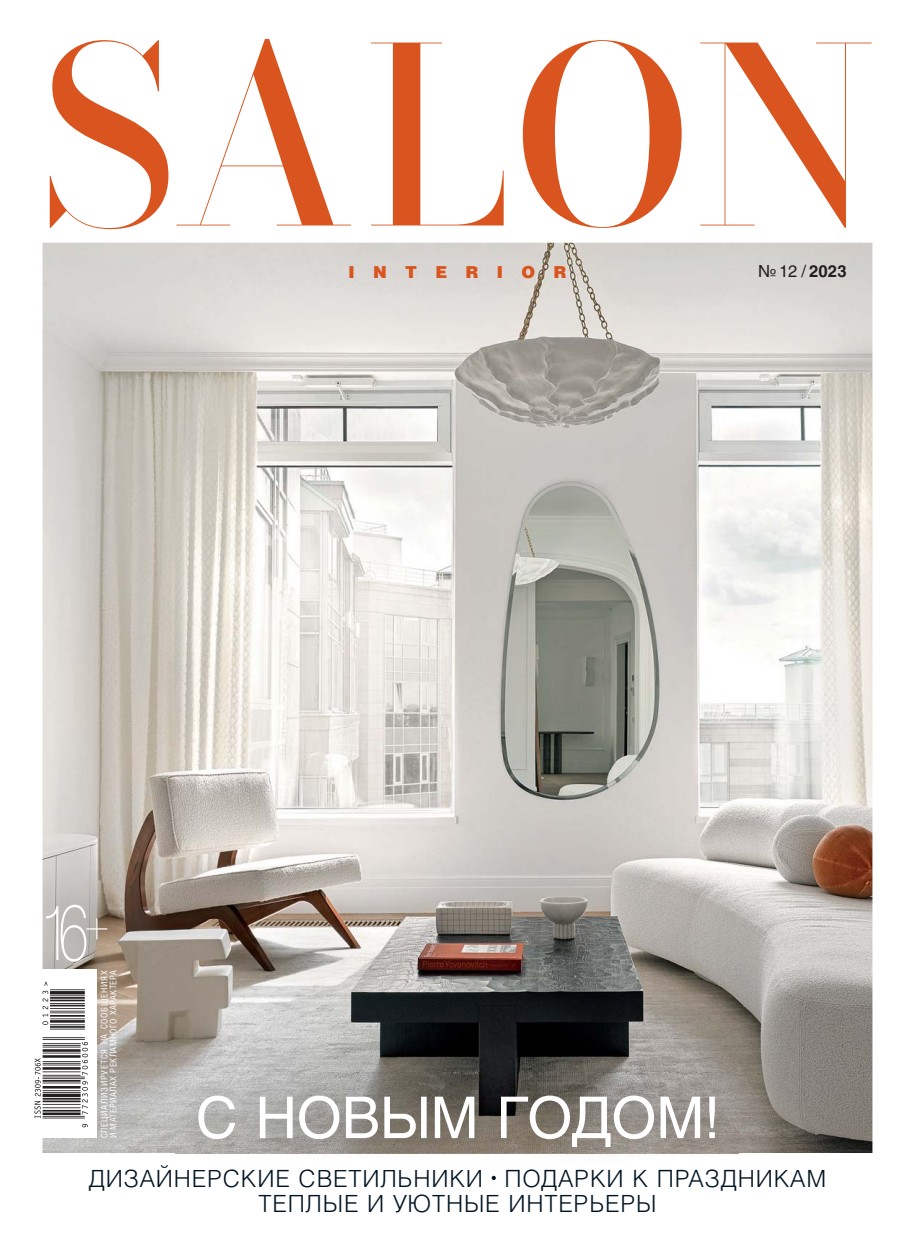
<style>
.page{position:relative;width:915px;height:1255px;background:#fff}
.page>*{position:absolute;margin:0;border:0;box-sizing:border-box;transform-origin:0 0}
.t1{font:57px "Helios";letter-spacing:-.005em;color:#fff}
.t2{font:300 23.7px/25.5px "Helios";letter-spacing:.035em;color:#001423;text-align:center}
.t3{font:900 16.5px "Helios";letter-spacing:1.11em;color:#d9541e}
.t4{font:16.5px "Helios";color:#231f20}
.t5{font:9px/9px "Helios Cond";letter-spacing:.04em;color:#fff}
.s1{font-weight:700}
</style>
<div class="page">
<img style="left:43px;top:243px;width:829px;height:910px">
<img style="left:73px;top:945px;width:71px;height:208px">
<svg style="left:46px;top:904px;width:61px;height:57px"></svg>
<svg style="left:50px;top:39px;width:821px;height:190px"></svg>
<div style="left:6px;top:969px;width:91px;height:168px;background:#fff"></div>
<svg style="left:34px;top:990px;width:51px;height:129px"></svg>
<hr style="left:50px;top:989px;width:35px;height:1px;background:#231f20">
<hr style="left:50px;top:991px;width:35px;height:3px;background:#231f20">
<hr style="left:50px;top:995px;width:35px;height:1px;background:#231f20">
<hr style="left:50px;top:997px;width:35px;height:1px;background:#231f20">
<hr style="left:50px;top:999px;width:35px;height:2px;background:#231f20">
<hr style="left:50px;top:1002px;width:35px;height:1px;background:#231f20">
<hr style="left:50px;top:1004px;width:35px;height:2px;background:#231f20">
<hr style="left:50px;top:1008px;width:35px;height:1px;background:#231f20">
<hr style="left:50px;top:1010px;width:35px;height:1px;background:#231f20">
<hr style="left:50px;top:1012px;width:35px;height:1px;background:#231f20">
<hr style="left:50px;top:1014px;width:35px;height:2px;background:#231f20">
<hr style="left:50px;top:1018px;width:35px;height:1px;background:#231f20">
<hr style="left:50px;top:1020px;width:35px;height:2px;background:#231f20">
<hr style="left:50px;top:1024px;width:35px;height:1px;background:#231f20">
<hr style="left:50px;top:1026px;width:35px;height:1px;background:#231f20">
<hr style="left:50px;top:1028px;width:35px;height:1px;background:#231f20">
<hr style="left:43px;top:1037px;width:42px;height:1px;background:#231f20">
<hr style="left:43px;top:1038px;width:42px;height:1px;background:#231f20">
<hr style="left:43px;top:1043px;width:38px;height:1px;background:#231f20">
<hr style="left:43px;top:1044px;width:38px;height:1px;background:#231f20">
<hr style="left:43px;top:1046px;width:38px;height:1px;background:#231f20">
<hr style="left:43px;top:1049px;width:38px;height:2px;background:#231f20">
<hr style="left:43px;top:1052px;width:38px;height:1px;background:#231f20">
<hr style="left:43px;top:1055px;width:38px;height:2px;background:#231f20">
<hr style="left:43px;top:1061px;width:38px;height:1px;background:#231f20">
<hr style="left:43px;top:1062px;width:38px;height:1px;background:#231f20">
<hr style="left:43px;top:1064px;width:38px;height:1px;background:#231f20">
<hr style="left:43px;top:1067px;width:38px;height:2px;background:#231f20">
<hr style="left:43px;top:1071px;width:38px;height:1px;background:#231f20">
<hr style="left:43px;top:1074px;width:38px;height:1px;background:#231f20">
<hr style="left:43px;top:1076px;width:42px;height:1px;background:#231f20">
<hr style="left:43px;top:1078px;width:42px;height:1px;background:#231f20">
<hr style="left:43px;top:1079px;width:38px;height:2px;background:#231f20">
<hr style="left:43px;top:1082px;width:38px;height:1px;background:#231f20">
<hr style="left:43px;top:1085px;width:38px;height:3px;background:#231f20">
<hr style="left:43px;top:1090px;width:38px;height:1px;background:#231f20">
<hr style="left:43px;top:1091px;width:38px;height:1px;background:#231f20">
<hr style="left:43px;top:1093px;width:38px;height:3px;background:#231f20">
<hr style="left:43px;top:1097px;width:38px;height:2px;background:#231f20">
<hr style="left:43px;top:1100px;width:38px;height:2px;background:#231f20">
<hr style="left:43px;top:1103px;width:38px;height:1px;background:#231f20">
<hr style="left:43px;top:1107px;width:38px;height:1px;background:#231f20">
<hr style="left:43px;top:1109px;width:38px;height:2px;background:#231f20">
<hr style="left:43px;top:1112px;width:38px;height:2px;background:#231f20">
<hr style="left:43px;top:1115px;width:42px;height:1px;background:#231f20">
<hr style="left:43px;top:1117px;width:42px;height:1px;background:#231f20">
<svg style="left:34px;top:1058px;width:7px;height:59px"></svg>
<svg style="left:82px;top:1124px;width:6px;height:3px"></svg>
<svg style="left:82px;top:1081px;width:6px;height:33px"></svg>
<svg style="left:82px;top:1041px;width:6px;height:34px"></svg>
<svg style="left:42px;top:981px;width:6px;height:43px"></svg>
<svg style="left:491px;top:1175px;width:4px;height:4px"></svg>
<img style="left:175px;top:1072px;width:562px;height:82px">
<img style="left:506px;top:1169px;width:229px;height:1px">
<p class="t3" style="left:348px;top:266px;width:219px">INTERIOR</p>
<p class="t4" style="left:757px;top:265px;width:90px">№ 12 / <span class="s1">2023</span></p>
<p class="t5" style="left:100px;top:1138px;width:169px;rotate:-90deg">СПЕЦИАЛИЗИРУЕТСЯ НА СООБЩЕНИЯХ<br>И МАТЕРИАЛАХ РЕКЛАМНОГО ХАРАКТЕРА</p>
<p class="t2" style="left:89px;top:1167px;width:739px">ДИЗАЙНЕРСКИЕ СВЕТИЛЬНИКИ ПОДАРКИ К ПРАЗДНИКАМ<br>ТЕПЛЫЕ И УЮТНЫЕ ИНТЕРЬЕРЫ</p>
<h1 class="t1" style="left:196px;top:1096px;width:525px">С НОВЫМ ГОДОМ!</h1>
</div>
